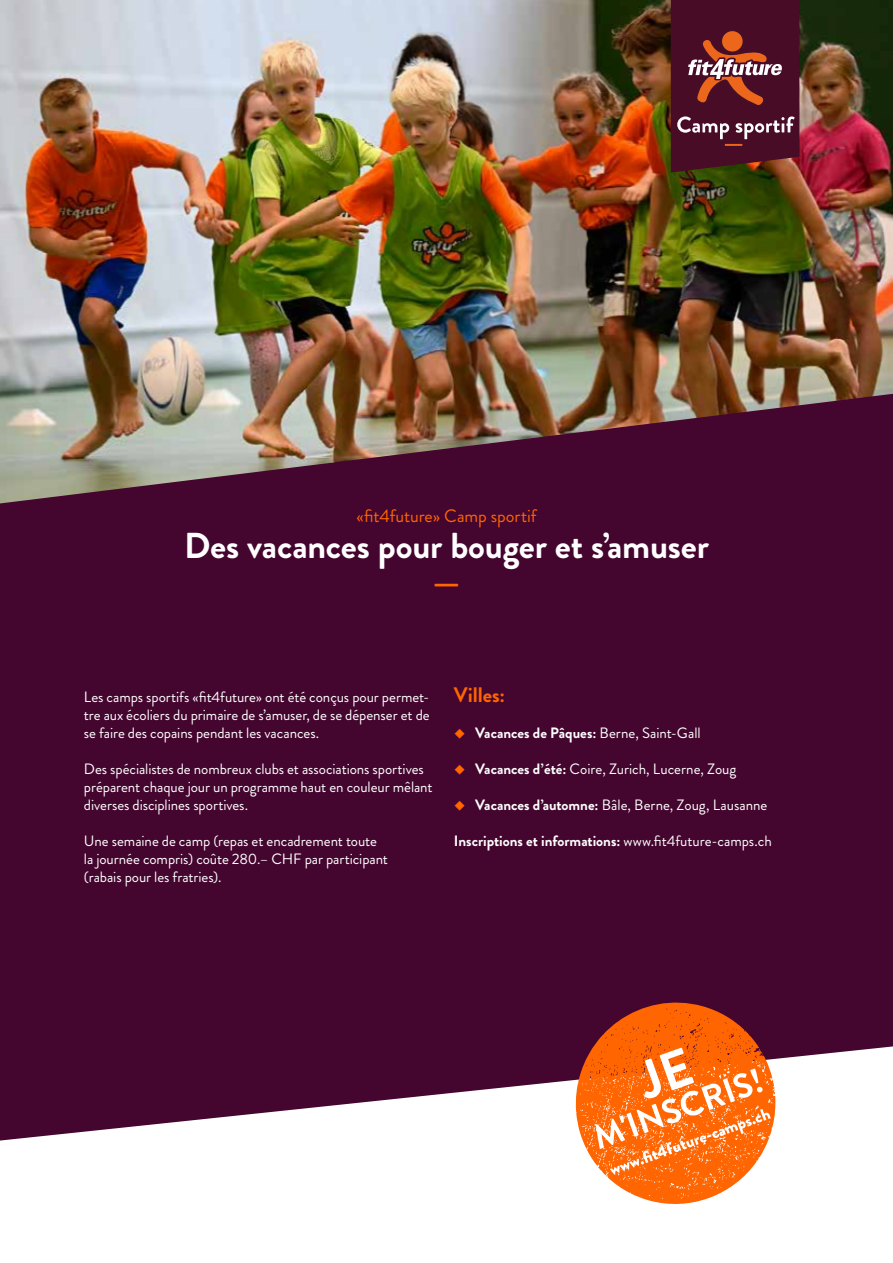
<style>
.page{position:relative;width:893px;height:1263px;background:#fff}
.page>*{position:absolute;margin:0;border:0;box-sizing:border-box;transform-origin:0 0}
.t1{font:700 36px "Brandon Grotesque";letter-spacing:-.005em;color:#fff}
.t2{font:700 36px "Brandon Grotesque";color:#ff6500}
.t3{font:700 21px "Brandon Grotesque";letter-spacing:-.005em;color:#ff6500}
.t4{font:18px "Brandon Grotesque";letter-spacing:-.005em;color:#ff6500}
.t5{font:15px/18px "Brandon Grotesque";letter-spacing:-.005em;color:#fff}
.t6{font:700 15px "Brandon Grotesque";color:#fff}
.s1{font-weight:400}
.s2{font-weight:700}
</style>
<div class="page">
<div style="left:0;top:503px;width:893px;height:638px;background:#44052f"></div>
<img style="left:0;top:0;width:893px;height:503px">
<svg style="left:576px;top:998px;width:200px;height:206px"></svg>
<svg style="left:671px;top:0;width:128px;height:173px"></svg>
<svg style="left:455px;top:729px;width:10px;height:10px"></svg>
<svg style="left:455px;top:765px;width:10px;height:10px"></svg>
<svg style="left:455px;top:801px;width:10px;height:10px"></svg>
<p class="t4" style="left:356px;top:503px;width:181px">«fit4future» Camp sportif</p>
<h1 class="t1" style="left:184px;top:520px;width:526px">Des vacances pour bouger et s’amuser</h1>
<h1 class="t2" style="left:433px;top:556px;width:29px">—</h1>
<p class="t5" style="left:84px;top:688px;width:347px;text-align:justify">Les camps sportifs «fit4future» ont été conçus pour permet&shy;tre aux écoliers du primaire de s’amuser, de se dépenser et de se faire des copains pendant les vacances.</p>
<p class="t5" style="left:84px;top:760px;width:350px">Des spécialistes de nombreux clubs et associations sportives préparent chaque jour un programme haut en couleur mêlant diverses disciplines sportives.</p>
<p class="t5" style="left:84px;top:832px;width:306px">Une semaine de camp (repas et encadrement toute la journée compris) coûte 280.– CHF par participant (rabais pour les fratries).</p>
<h2 class="t3" style="left:454px;top:680px;width:53px">Villes:</h2>
<p class="t6" style="left:475px;top:722px;width:227px">Vacances de Pâques: <span class="s1">Berne, Saint-Gall</span></p>
<p class="t5" style="left:475px;top:760px;width:263px"><span class="s2">Vacances d’été:</span> Coire, Zurich, Lucerne, Zoug</p>
<p class="t5" style="left:475px;top:796px;width:294px"><span class="s2">Vacances d’automne:</span> Bâle, Berne, Zoug, Lausanne</p>
<p class="t6" style="left:454px;top:830px;width:319px">Inscriptions et informations: <span class="s1">www.fit4future-camps.ch</span></p>
</div>
